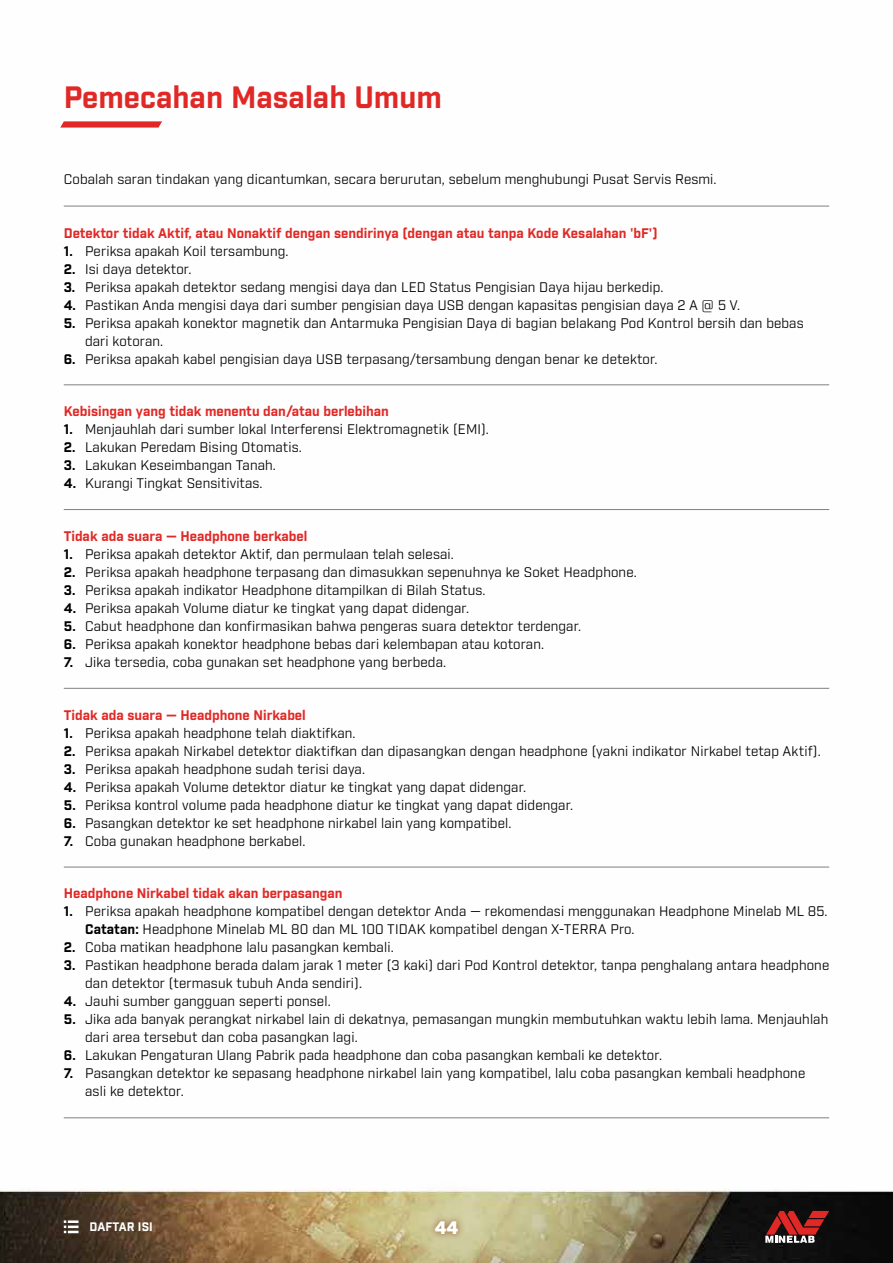
<style>
.page{position:relative;width:893px;height:1263px;background:#fff}
.page>*{position:absolute;margin:0;border:0;box-sizing:border-box;transform-origin:0 0}
.t1{font:700 30px "Industry";color:#e02926}
.t2{font:900 18px "Industry";color:#fff}
.t3{font:13.5px/18px "Industry";letter-spacing:.01em;color:#000}
.t4{font:700 13.5px "Industry";color:#e02926}
.t5{font:700 12px "Industry";letter-spacing:.01em;color:#fff}
.s1{font-weight:700}
</style>
<div class="page">
<img style="left:0;top:205px;width:893px;height:1058px">
<svg style="left:64px;top:1220px;width:15px;height:13px"></svg>
<svg style="left:60px;top:121px;width:102px;height:7px"></svg>
<svg style="left:396px;top:1182px;width:101px;height:81px;background:#d1cb9f"></svg>
<svg style="left:428px;top:1214px;width:37px;height:27px"></svg>
<svg style="left:765px;top:1211px;width:64px;height:32px;background:#7d3332"></svg>
<hr style="left:64px;top:206px;width:765px;height:1px;background:#808080">
<hr style="left:64px;top:384px;width:765px;height:1px;background:#808080">
<hr style="left:64px;top:509px;width:765px;height:1px;background:#808080">
<hr style="left:64px;top:688px;width:765px;height:1px;background:#808080">
<hr style="left:64px;top:867px;width:765px;height:1px;background:#808080">
<hr style="left:64px;top:1117px;width:765px;height:1px;background:#808080">
<h1 class="t1" style="left:64px;top:79px;width:380px">Pemecahan Masalah Umum</h1>
<p class="t3" style="left:64px;top:171px;width:652px">Cobalah saran tindakan yang dicantumkan, secara berurutan, sebelum menghubungi Pusat Servis Resmi.</p>
<p class="t4" style="left:64px;top:224px;width:595px">Detektor tidak Aktif, atau Nonaktif dengan sendirinya (dengan atau tanpa Kode Kesalahan 'bF')</p>
<p class="t3" style="left:64px;top:242px;width:224px"><span class="s1">1.</span> Periksa apakah Koil tersambung.</p>
<p class="t3" style="left:64px;top:260px;width:127px"><span class="s1">2.</span> Isi daya detektor.</p>
<p class="t3" style="left:64px;top:278px;width:599px"><span class="s1">3.</span> Periksa apakah detektor sedang mengisi daya dan LED Status Pengisian Daya hijau berkedip.</p>
<p class="t3" style="left:64px;top:296px;width:676px"><span class="s1">4.</span> Pastikan Anda mengisi daya dari sumber pengisian daya USB dengan kapasitas pengisian daya 2 A @ 5 V.</p>
<p class="t3" style="left:85px;top:314px;width:720px;text-indent:-21px"><span class="s1">5.</span> Periksa apakah konektor magnetik dan Antarmuka Pengisian Daya di bagian belakang Pod Kontrol bersih dan bebas dari kotoran.</p>
<p class="t3" style="left:64px;top:350px;width:593px"><span class="s1">6.</span> Periksa apakah kabel pengisian daya USB terpasang/tersambung dengan benar ke detektor.</p>
<p class="t4" style="left:64px;top:403px;width:327px">Kebisingan yang tidak menentu dan/atau berlebihan</p>
<p class="t3" style="left:64px;top:421px;width:425px"><span class="s1">1.</span> Menjauhlah dari sumber lokal Interferensi Elektromagnetik (EMI).</p>
<p class="t3" style="left:64px;top:439px;width:238px"><span class="s1">2.</span> Lakukan Peredam Bising Otomatis.</p>
<p class="t3" style="left:64px;top:457px;width:212px"><span class="s1">3.</span> Lakukan Keseimbangan Tanah.</p>
<p class="t3" style="left:64px;top:475px;width:198px"><span class="s1">4.</span> Kurangi Tingkat Sensitivitas.</p>
<p class="t4" style="left:64px;top:528px;width:245px">Tidak ada suara — Headphone berkabel</p>
<p class="t3" style="left:64px;top:545px;width:390px"><span class="s1">1.</span> Periksa apakah detektor Aktif, dan permulaan telah selesai.</p>
<p class="t3" style="left:64px;top:563px;width:573px"><span class="s1">2.</span> Periksa apakah headphone terpasang dan dimasukkan sepenuhnya ke Soket Headphone.</p>
<p class="t3" style="left:64px;top:581px;width:421px"><span class="s1">3.</span> Periksa apakah indikator Headphone ditampilkan di Bilah Status.</p>
<p class="t3" style="left:64px;top:599px;width:405px"><span class="s1">4.</span> Periksa apakah Volume diatur ke tingkat yang dapat didengar.</p>
<p class="t3" style="left:64px;top:617px;width:517px"><span class="s1">5.</span> Cabut headphone dan konfirmasikan bahwa pengeras suara detektor terdengar.</p>
<p class="t3" style="left:64px;top:635px;width:480px"><span class="s1">6.</span> Periksa apakah konektor headphone bebas dari kelembapan atau kotoran.</p>
<p class="t3" style="left:64px;top:653px;width:382px"><span class="s1">7.</span> Jika tersedia, coba gunakan set headphone yang berbeda.</p>
<p class="t4" style="left:64px;top:707px;width:243px">Tidak ada suara — Headphone Nirkabel</p>
<p class="t3" style="left:64px;top:724px;width:291px"><span class="s1">1.</span> Periksa apakah headphone telah diaktifkan.</p>
<p class="t3" style="left:64px;top:742px;width:756px"><span class="s1">2.</span> Periksa apakah Nirkabel detektor diaktifkan dan dipasangkan dengan headphone (yakni indikator Nirkabel tetap Aktif).</p>
<p class="t3" style="left:64px;top:760px;width:301px"><span class="s1">3.</span> Periksa apakah headphone sudah terisi daya.</p>
<p class="t3" style="left:64px;top:778px;width:462px"><span class="s1">4.</span> Periksa apakah Volume detektor diatur ke tingkat yang dapat didengar.</p>
<p class="t3" style="left:64px;top:796px;width:509px"><span class="s1">5.</span> Periksa kontrol volume pada headphone diatur ke tingkat yang dapat didengar.</p>
<p class="t3" style="left:64px;top:814px;width:447px"><span class="s1">6.</span> Pasangkan detektor ke set headphone nirkabel lain yang kompatibel.</p>
<p class="t3" style="left:64px;top:832px;width:241px"><span class="s1">7.</span> Coba gunakan headphone berkabel.</p>
<p class="t4" style="left:64px;top:885px;width:280px">Headphone Nirkabel tidak akan berpasangan</p>
<p class="t3" style="left:85px;top:903px;width:742px;text-indent:-21px"><span class="s1">1.</span> Periksa apakah headphone kompatibel dengan detektor Anda — rekomendasi menggunakan Headphone Minelab ML 85.<br><span class="s1">Catatan:</span> Headphone Minelab ML 80 dan ML 100 TIDAK kompatibel dengan X‑TERRA Pro.</p>
<p class="t3" style="left:64px;top:939px;width:329px"><span class="s1">2.</span> Coba matikan headphone lalu pasangkan kembali.</p>
<p class="t3" style="left:85px;top:957px;width:746px;text-indent:-21px"><span class="s1">3.</span> Pastikan headphone berada dalam jarak 1 meter (3 kaki) dari Pod Kontrol detektor, tanpa penghalang antara headphone dan detektor (termasuk tubuh Anda sendiri).</p>
<p class="t3" style="left:64px;top:993px;width:266px"><span class="s1">4.</span> Jauhi sumber gangguan seperti ponsel.</p>
<p class="t3" style="left:85px;top:1011px;width:745px;text-indent:-21px"><span class="s1">5.</span> Jika ada banyak perangkat nirkabel lain di dekatnya, pemasangan mungkin membutuhkan waktu lebih lama. Menjauhlah dari area tersebut dan coba pasangkan lagi.</p>
<p class="t3" style="left:64px;top:1047px;width:598px"><span class="s1">6.</span> Lakukan Pengaturan Ulang Pabrik pada headphone dan coba pasangkan kembali ke detektor.</p>
<p class="t3" style="left:85px;top:1065px;width:722px;text-indent:-21px"><span class="s1">7.</span> Pasangkan detektor ke sepasang headphone nirkabel lain yang kompatibel, lalu coba pasangkan kembali headphone asli ke detektor.</p>
<p class="t5" style="left:90px;top:1220px;width:65px">DAFTAR ISI</p>
<h2 class="t2" style="left:435px;top:1217px;width:25px">44</h2>
</div>
